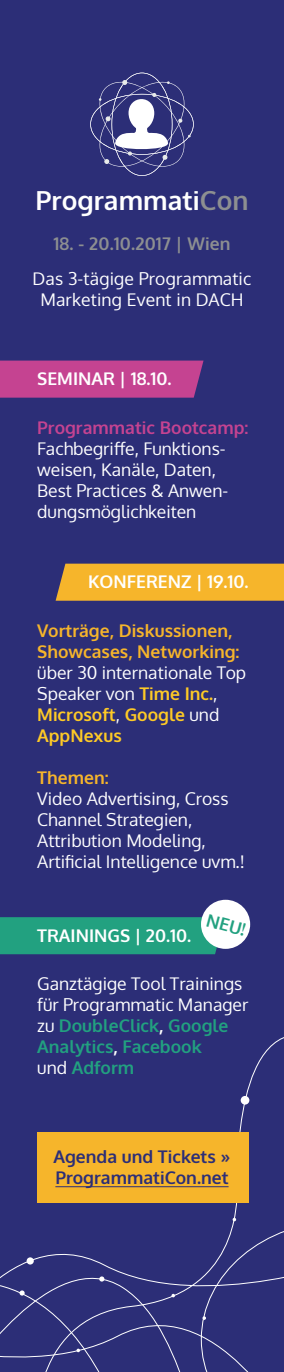
<style>
.page{position:relative;width:284px;height:1372px;background:#fff}
.page>*{position:absolute;margin:0;border:0;box-sizing:border-box;transform-origin:0 0}
.t1{font:700 26.25px "Oxygen";color:#fff}
.t2{font:17.5px/21px "Oxygen";color:#fff}
.t3{font:700 17.5px/21px "Oxygen";color:#f6b52b}
.t4{font:700 17.5px "Oxygen";color:#fff}
.t5{font:700 17.5px/21px "Oxygen";color:#2c2e77}
.t6{font:700 17.5px "Oxygen";color:#c54391}
.t7{font:700 17.5px "Oxygen";letter-spacing:.01em;color:#8d8f91}
.t8{font:700 17.5px "Oxygen";color:#22a180}
.s1{color:#8d8f91}
.s2{font-weight:700;color:#feca26}
.s3{font-weight:700;color:#22a180}
.s4{font-weight:700}
</style>
<div class="page">
<div style="left:0;top:0;width:283px;height:1371px;background:#2c2e77"></div>
<svg style="left:37px;top:1037px;width:246px;height:176px"></svg>
<svg style="left:0;top:1253px;width:201px;height:31px"></svg>
<svg style="left:240px;top:1095px;width:9px;height:9px"></svg>
<svg style="left:99px;top:1276px;width:5px;height:5px"></svg>
<svg style="left:201px;top:1217px;width:82px;height:67px"></svg>
<svg style="left:0;top:1284px;width:248px;height:87px"></svg>
<div style="left:27px;top:1257px;width:7px;height:7px;background:#fff;border-radius:50%"></div>
<svg style="left:90px;top:73px;width:103px;height:103px"></svg>
<div style="left:56px;top:563px;width:227px;height:37px;background:#f6b52b"></div>
<div style="left:0;top:917px;width:224px;height:37px;background:#22a180"></div>
<div style="left:201px;top:899px;width:49px;height:49px;background:#fff;border-radius:50%"></div>
<div style="left:37px;top:1132px;width:211px;height:70px;background:#f6b52b"></div>
<hr style="left:55px;top:1186px;width:173px;height:1px;background:#2c2e77">
<div style="left:0;top:360px;width:203px;height:37px;background:#c54391"></div>
<h1 class="t1" style="left:35px;top:183px;width:214px">Programmati<span class="s1">Con</span></h1>
<p class="t7" style="left:53px;top:232px;width:179px">18. - 20.10.2017 | Wien</p>
<p class="t2" style="left:32px;top:268px;width:220px;text-align:center">Das 3-tägige Programmatic<br>Marketing Event in DACH</p>
<p class="t4" style="left:37px;top:368px;width:136px">SEMINAR | 18.10.</p>
<p class="t6" style="left:37px;top:416px;width:212px">Programmatic Bootcamp:</p>
<p class="t2" style="left:37px;top:438px;width:192px">Fachbegriffe, Funktions&shy;weisen, Kanäle, Daten,<br>Best Practices &amp; Anwen&shy;dungsmöglichkeiten</p>
<p class="t4" style="left:88px;top:570px;width:162px">KONFERENZ | 19.10.</p>
<p class="t3" style="left:37px;top:620px;width:203px">Vorträge, Diskussionen,<br>Showcases, Networking:</p>
<p class="t2" style="left:37px;top:662px;width:210px">über 30 internationale Top<br>Speaker von <span class="s2">Time Inc.</span>,<br><span class="s2">Microsoft</span>, <span class="s2">Google</span> und<br><span class="s2">AppNexus</span></p>
<p class="t3" style="left:37px;top:767px;width:73px">Themen:</p>
<p class="t2" style="left:37px;top:788px;width:209px">Video Advertising, Cross<br>Channel Strategien,<br>Attribution Modeling,<br>Artificial Intelligence uvm.!</p>
<p class="t4" style="left:37px;top:924px;width:155px">TRAININGS | 20.10.</p>
<p class="t8" style="left:209px;top:909px;width:41px;rotate:15deg">NEU!</p>
<p class="t2" style="left:37px;top:973px;width:212px">Ganztägige Tool Trainings für Programmatic Manager zu <span class="s3">DoubleClick</span><span class="s4">,</span> <span class="s3">Google<br>Analytics</span><span class="s4">,</span> <span class="s3">Facebook<br></span>und <span class="s3">Adform</span></p>
<p class="t5" style="left:53px;top:1146px;width:178px">Agenda und Tickets »<br>ProgrammatiCon.net</p>
</div>
